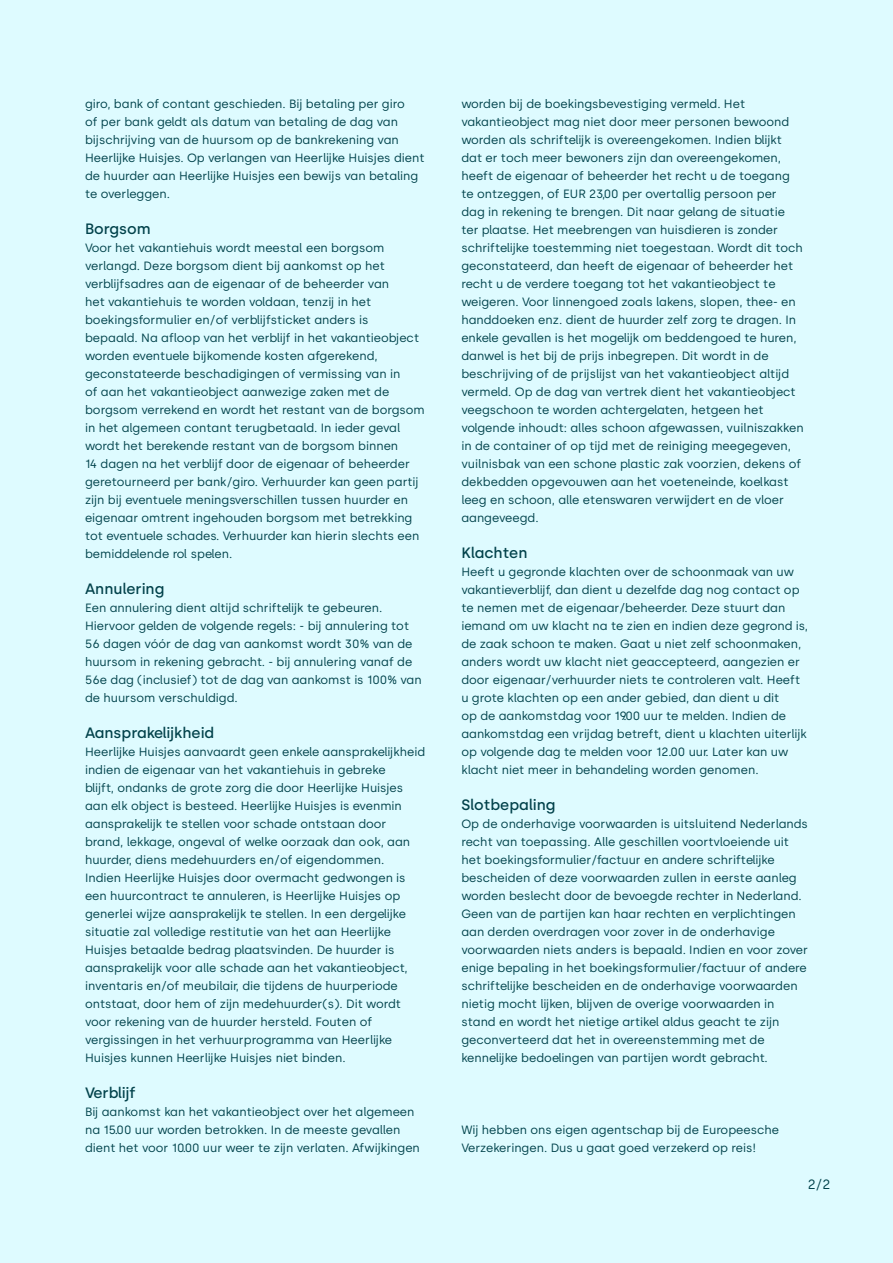
<style>
.page{position:relative;width:893px;height:1263px;background:#defbff}
.page>*{position:absolute;margin:0;border:0;box-sizing:border-box;transform-origin:0 0}
.t1{font:500 15px "Silka";color:#02424b}
.t2{font:500 15px "Silka";letter-spacing:-.04em;color:#02424b}
.t3{font:13.5px "Silka";color:#00424b}
.t4{font:12px/18px "Silka";color:#00424b}
</style>
<div class="page">
<p class="t4" style="left:85px;top:95px;width:341px">giro, bank of contant geschieden. Bij betaling per giro<br>of per bank geldt als datum van betaling de dag van bijschrijving van de huursom op de bankrekening van Heerlijke Huisjes. Op verlangen van Heerlijke Huisjes dient de huurder aan Heerlijke Huisjes een bewijs van betaling te overleggen.</p>
<p class="t1" style="left:85px;top:220px;width:67px">Borgsom</p>
<p class="t4" style="left:85px;top:239px;width:341px">Voor het vakantiehuis wordt meestal een borgsom verlangd. Deze borgsom dient bij aankomst op het verblijfsadres aan de eigenaar of de beheerder van<br>het vakantiehuis te worden voldaan, tenzij in het boekingsformulier en/of verblijfsticket anders is<br>bepaald. Na afloop van het verblijf in het vakantieobject worden eventuele bijkomende kosten afgerekend, geconstateerde beschadigingen of vermissing van in<br>of aan het vakantieobject aanwezige zaken met de borgsom verrekend en wordt het restant van de borgsom in het algemeen contant terugbetaald. In ieder geval wordt het berekende restant van de borgsom binnen<br>14 dagen na het verblijf door de eigenaar of beheerder geretourneerd per bank/giro. Verhuurder kan geen partij zijn bij eventuele meningsverschillen tussen huurder en eigenaar omtrent ingehouden borgsom met betrekking tot eventuele schades. Verhuurder kan hierin slechts een bemiddelende rol spelen.</p>
<p class="t1" style="left:85px;top:580px;width:81px">Annulering</p>
<p class="t4" style="left:85px;top:599px;width:338px">Een annulering dient altijd schriftelijk te gebeuren.<br>Hiervoor gelden de volgende regels: - bij annulering tot 56 dagen vóór de dag van aankomst wordt 30% van de huursom in rekening gebracht. - bij annulering vanaf de 56e dag (inclusief) tot de dag van aankomst is 100% van de huursom verschuldigd.</p>
<p class="t1" style="left:85px;top:724px;width:131px">Aansprakelijkheid</p>
<p class="t4" style="left:85px;top:743px;width:342px">Heerlijke Huisjes aanvaardt geen enkele aansprakelijkheid indien de eigenaar van het vakantiehuis in gebreke<br>blijft, ondanks de grote zorg die door Heerlijke Huisjes aan elk object is besteed. Heerlijke Huisjes is evenmin aansprakelijk te stellen voor schade ontstaan door brand, lekkage, ongeval of welke oorzaak dan ook, aan huurder, diens medehuurders en/of eigendommen.<br>Indien Heerlijke Huisjes door overmacht gedwongen is een huurcontract te annuleren, is Heerlijke Huisjes op generlei wijze aansprakelijk te stellen. In een dergelijke situatie zal volledige restitutie van het aan Heerlijke Huisjes betaalde bedrag plaatsvinden. De huurder is aansprakelijk voor alle schade aan het vakantieobject, inventaris en/of meubilair, die tijdens de huurperiode ontstaat, door hem of zijn medehuurder(s). Dit wordt voor rekening van de huurder hersteld. Fouten of vergissingen in het verhuurprogramma van Heerlijke Huisjes kunnen Heerlijke Huisjes niet binden.</p>
<p class="t2" style="left:85px;top:1084px;width:52px">Verblijf</p>
<p class="t4" style="left:85px;top:1103px;width:336px">Bij aankomst kan het vakantieobject over het algemeen na 15.00 uur worden betrokken. In de meeste gevallen dient het voor 10.00 uur weer te zijn verlaten. Afwijkingen</p>
<p class="t4" style="left:461px;top:95px;width:344px">worden bij de boekingsbevestiging vermeld. Het vakantieobject mag niet door meer personen bewoond worden als schriftelijk is overeengekomen. Indien blijkt dat er toch meer bewoners zijn dan overeengekomen, heeft de eigenaar of beheerder het recht u de toegang te ontzeggen, of EUR 23,00 per overtallig persoon per<br>dag in rekening te brengen. Dit naar gelang de situatie ter plaatse. Het meebrengen van huisdieren is zonder schriftelijke toestemming niet toegestaan. Wordt dit toch geconstateerd, dan heeft de eigenaar of beheerder het recht u de verdere toegang tot het vakantieobject te weigeren. Voor linnengoed zoals lakens, slopen, thee- en handdoeken enz. dient de huurder zelf zorg te dragen. In enkele gevallen is het mogelijk om beddengoed te huren, danwel is het bij de prijs inbegrepen. Dit wordt in de beschrijving of de prijslijst van het vakantieobject altijd vermeld. Op de dag van vertrek dient het vakantieobject veegschoon te worden achtergelaten, hetgeen het volgende inhoudt: alles schoon afgewassen, vuilniszakken in de container of op tijd met de reiniging meegegeven, vuilnisbak van een schone plastic zak voorzien, dekens of dekbedden opgevouwen aan het voeteneinde, koelkast leeg en schoon, alle etenswaren verwijdert en de vloer aangeveegd.</p>
<p class="t1" style="left:461px;top:544px;width:68px">Klachten</p>
<p class="t4" style="left:461px;top:563px;width:348px">Heeft u gegronde klachten over de schoonmaak van uw vakantieverblijf, dan dient u dezelfde dag nog contact op te nemen met de eigenaar/beheerder. Deze stuurt dan iemand om uw klacht na te zien en indien deze gegrond is, de zaak schoon te maken. Gaat u niet zelf schoonmaken, anders wordt uw klacht niet geaccepteerd, aangezien er door eigenaar/verhuurder niets te controleren valt. Heeft u grote klachten op een ander gebied, dan dient u dit<br>op de aankomstdag voor 19.00 uur te melden. Indien de aankomstdag een vrijdag betreft, dient u klachten uiterlijk op volgende dag te melden voor 12.00 uur. Later kan uw klacht niet meer in behandeling worden genomen.</p>
<p class="t1" style="left:461px;top:796px;width:96px">Slotbepaling</p>
<p class="t4" style="left:461px;top:815px;width:348px">Op de onderhavige voorwaarden is uitsluitend Nederlands recht van toepassing. Alle geschillen voortvloeiende uit het boekingsformulier/factuur en andere schriftelijke bescheiden of deze voorwaarden zullen in eerste aanleg worden beslecht door de bevoegde rechter in Nederland.<br>Geen van de partijen kan haar rechten en verplichtingen aan derden overdragen voor zover in de onderhavige voorwaarden niets anders is bepaald. Indien en voor zover enige bepaling in het boekingsformulier/factuur of andere schriftelijke bescheiden en de onderhavige voorwaarden nietig mocht lijken, blijven de overige voorwaarden in stand en wordt het nietige artikel aldus geacht te zijn geconverteerd dat het in overeenstemming met de kennelijke bedoelingen van partijen wordt gebracht.</p>
<p class="t4" style="left:461px;top:1121px;width:319px">Wij hebben ons eigen agentschap bij de Europeesche<br>Verzekeringen. Dus u gaat goed verzekerd op reis!</p>
<p class="t3" style="left:808px;top:1176px;width:24px">2/2</p>
</div>
